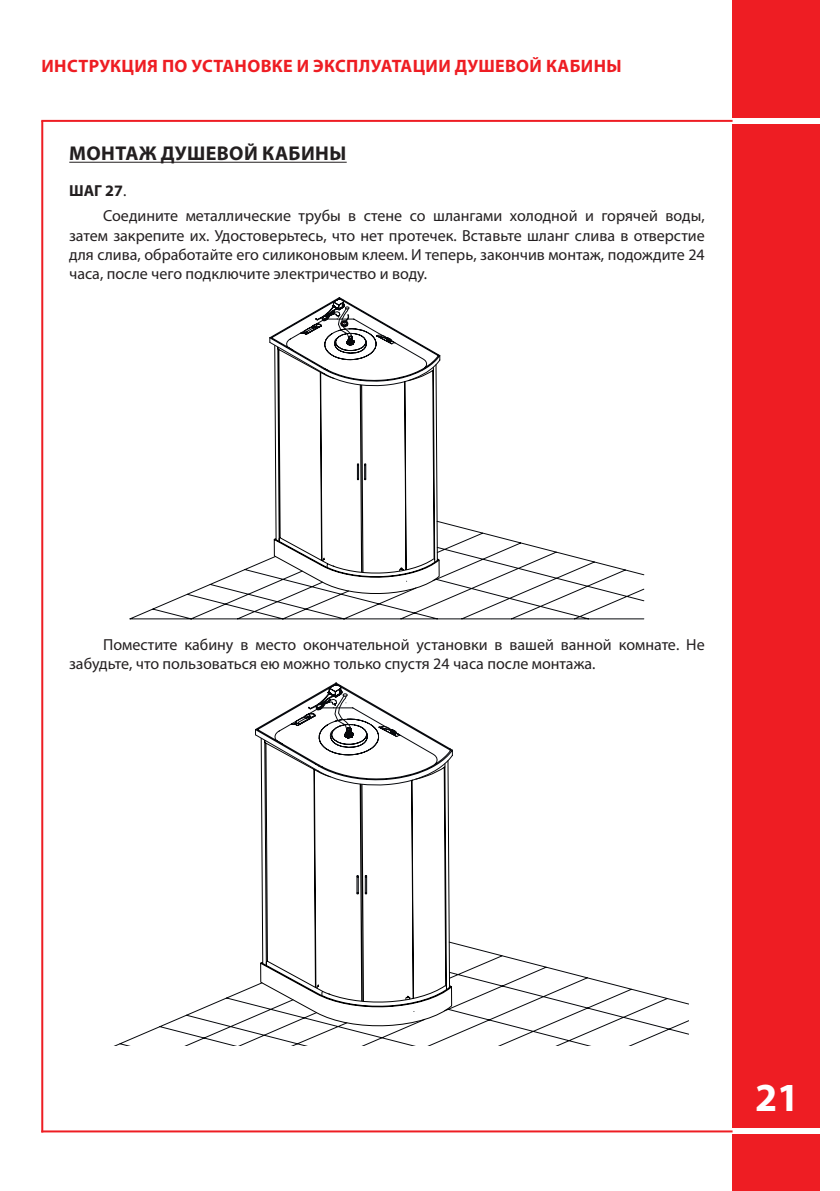
<style>
.page{position:relative;width:840px;height:1191px;background:#fff}
.page>*{position:absolute;margin:0;border:0;box-sizing:border-box;transform-origin:0 0}
.t1{font:700 40px "Myriad Pro";color:#fff}
.t2{font:700 20px "Myriad Pro";letter-spacing:.02em;color:#231f20}
.t3{font:700 18px "Myriad Pro";letter-spacing:.02em;color:#ee1d23}
.t4{font:16px/19.2px "Myriad Pro";color:#231f20;text-align:justify}
.t5{font:700 16px "Myriad Pro";color:#231f20}
.s1{font-weight:400}
</style>
<div class="page">
<div style="left:731px;top:0;width:88px;height:1191px;background:#ee1d23"></div>
<div style="left:689px;top:118px;width:130px;height:6px;background:#fff"></div>
<div style="left:689px;top:1128px;width:130px;height:6px;background:#fff"></div>
<hr style="left:41px;top:120px;width:691px;height:2px;background:#ee1d23">
<hr style="left:41px;top:121px;width:2px;height:1011px;background:#ee1d23">
<hr style="left:41px;top:1130px;width:691px;height:2px;background:#ee1d23">
<hr style="left:69px;top:162px;width:277px;height:1px;background:#231f20">
<svg style="left:130px;top:297px;width:513px;height:322px"></svg>
<svg style="left:269px;top:298px;width:170px;height:296px"></svg>
<svg style="left:116px;top:720px;width:572px;height:325px"></svg>
<svg style="left:260px;top:737px;width:190px;height:45px"></svg>
<svg style="left:255px;top:683px;width:146px;height:57px"></svg>
<svg style="left:260px;top:782px;width:192px;height:245px"></svg>
<p class="t3" style="left:41px;top:54px;width:581px">ИНСТРУКЦИЯ ПО УСТАНОВКЕ И ЭКСПЛУАТАЦИИ ДУШЕВОЙ КАБИНЫ</p>
<p class="t2" style="left:69px;top:140px;width:278px">МОНТАЖ ДУШЕВОЙ КАБИНЫ</p>
<p class="t5" style="left:69px;top:181px;width:59px">ШАГ 27<span class="s1">.</span></p>
<p class="t4" style="left:69px;top:206px;width:636px;text-indent:34px">Соедините металлические трубы в стене со шлангами холодной и горячей воды, затем закрепите их. Удостоверьтесь, что нет протечек. Вставьте шланг слива в отверстие для слива, обработайте его силиконовым клеем. И теперь, закончив монтаж, подождите 24 часа, после чего подключите электричество и воду.</p>
<p class="t4" style="left:69px;top:634px;width:636px;text-indent:34px">Поместите кабину в место окончательной установки в вашей ванной комнате. Не забудьте, что пользоваться ею можно только спустя 24 часа после монтажа.</p>
<h1 class="t1" style="left:754px;top:1071px;width:46px">21</h1>
</div>
